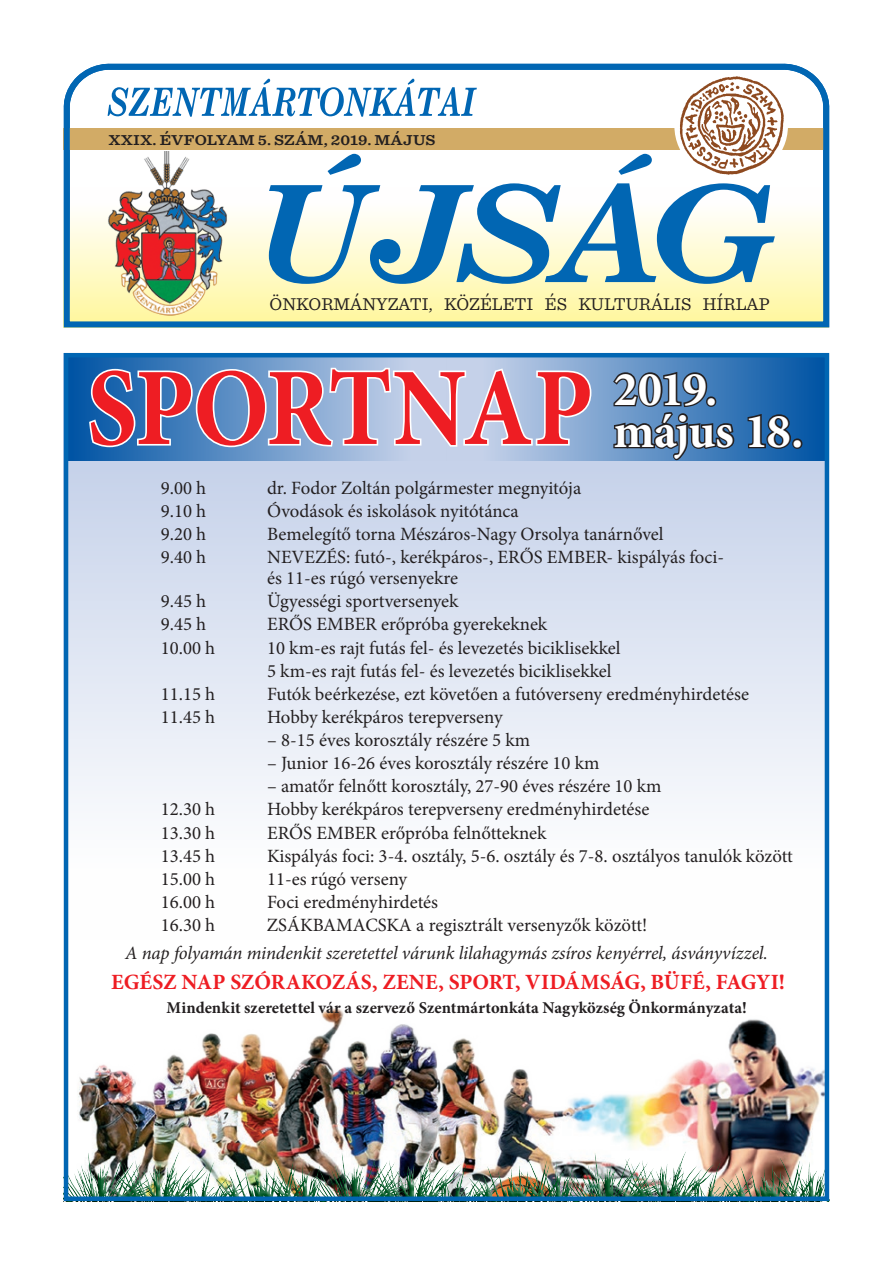
<style>
.page{position:relative;width:893px;height:1263px;background:#fff}
.page>*{position:absolute;margin:0;border:0;box-sizing:border-box;transform-origin:0 0}
.t1{font:700 110.4px "Minion Pro";letter-spacing:-.02em;color:#ee1d23;scale:.9 1}
.t2{font:700 48.75px "Minion Pro";letter-spacing:-.025em;color:#fff}
.t3{font:700 21.75px "Minion Pro";letter-spacing:-.005em;color:#ee1d23}
.t4{font:18.75px/21px "Minion Pro";color:#231f20}
.t5{font:italic 18.75px "Minion Pro";letter-spacing:-.005em;color:#231f20}
.t6{font:18px "Sentinel";color:#231f20}
.t7{font:700 16.5px "Minion Pro";color:#231f20}
.t8{font:600 15px "Sentinel";letter-spacing:.02em;color:#231f20;scale:1.11 1}
</style>
<div class="page">
<svg style="left:63px;top:63px;width:767px;height:265px"></svg>
<svg style="left:69px;top:460px;width:755px;height:345px;background:#dce3f1"></svg>
<div style="left:64px;top:353px;width:382px;height:107px;background:linear-gradient(to right,#0052a3,#d4dbef)"></div>
<div style="left:446px;top:353px;width:383px;height:107px;background:linear-gradient(to right,#d6dcef,#0053a3)"></div>
<img style="left:78px;top:1008px;width:746px;height:129px">
<img style="left:95px;top:1137px;width:223px;height:11px">
<div style="left:62px;top:1148px;width:262px;height:54px;background:#fff;opacity:.75"></div>
<div style="left:62px;top:1150px;width:262px;height:53px;background:#231f20;opacity:.75"></div>
<img style="left:318px;top:1137px;width:225px;height:11px">
<div style="left:315px;top:1148px;width:263px;height:54px;background:#fff;opacity:.75"></div>
<div style="left:315px;top:1150px;width:263px;height:53px;background:#231f20;opacity:.75"></div>
<img style="left:614px;top:1137px;width:196px;height:11px">
<div style="left:568px;top:1148px;width:262px;height:54px;background:#fff;opacity:.75"></div>
<div style="left:568px;top:1150px;width:262px;height:53px;background:#231f20;opacity:.75"></div>
<svg style="left:611px;top:370px;width:125px;height:92px;background:#46688e"></svg>
<svg style="left:746px;top:412px;width:46px;height:38px;background:#214871"></svg>
<div style="left:792px;top:438px;width:10px;height:11px;border:3px solid #231f20;border-radius:50%"></div>
<svg style="left:87px;top:366px;width:506px;height:83px"></svg>
<div style="left:64px;top:353px;width:765px;height:848px;border:4px solid #0166b3"></div>
<p class="t8" style="left:109px;top:129px;width:296px">XXIX. ÉVFOLYAM 5. SZÁM, 2019. MÁJUS</p>
<p class="t6" style="left:270px;top:291px;width:502px">ÖNKORMÁNYZATI, KÖZÉLETI ÉS KULTURÁLIS HÍRLAP</p>
<h1 class="t1" style="left:87px;top:331px;width:564px">SPORTNAP</h1>
<h2 class="t2" style="left:613px;top:355px;width:105px">2019.</h2>
<h2 class="t2" style="left:613px;top:397px;width:192px">május 18.</h2>
<p class="t4" style="left:161px;top:477px;width:47px">9.00 h</p>
<p class="t4" style="left:267px;top:477px;width:316px">dr. Fodor Zoltán polgármester megnyitója</p>
<p class="t4" style="left:161px;top:500px;width:47px">9.10 h</p>
<p class="t4" style="left:267px;top:500px;width:253px">Óvodások és iskolások nyitótánca</p>
<p class="t4" style="left:161px;top:524px;width:47px">9.20 h</p>
<p class="t4" style="left:267px;top:524px;width:398px">Bemelegítő torna Mészáros-Nagy Orsolya tanárnővel</p>
<p class="t4" style="left:161px;top:547px;width:47px">9.40 h</p>
<p class="t4" style="left:267px;top:547px;width:459px">NEVEZÉS: futó-, kerékpáros-, ERŐS EMBER- kispályás foci&shy;és 11-es rúgó versenyekre</p>
<p class="t4" style="left:161px;top:591px;width:47px">9.45 h</p>
<p class="t4" style="left:267px;top:591px;width:193px">Ügyességi sportversenyek</p>
<p class="t4" style="left:161px;top:614px;width:47px">9.45 h</p>
<p class="t4" style="left:267px;top:614px;width:282px">ERŐS EMBER erőpróba gyerekeknek</p>
<p class="t4" style="left:161px;top:637px;width:56px">10.00 h</p>
<p class="t4" style="left:267px;top:636px;width:355px;line-height:23.1px">10 km-es rajt futás fel- és levezetés biciklisekkel<br>5 km-es rajt futás fel- és levezetés biciklisekkel</p>
<p class="t4" style="left:161px;top:683px;width:56px">11.15 h</p>
<p class="t4" style="left:267px;top:683px;width:483px">Futók beérkezése, ezt követően a futóverseny eredményhirdetése</p>
<p class="t4" style="left:161px;top:706px;width:56px">11.45 h</p>
<p class="t4" style="left:267px;top:706px;width:237px">Hobby kerékpáros terepverseny</p>
<p class="t4" style="left:267px;top:730px;width:265px">– 8-15 éves korosztály részére 5 km</p>
<p class="t4" style="left:267px;top:753px;width:334px">– Junior 16-26 éves korosztály részére 10 km</p>
<p class="t4" style="left:267px;top:776px;width:396px">– amatőr felnőtt korosztály, 27-90 éves részére 10 km</p>
<p class="t4" style="left:161px;top:799px;width:56px">12.30 h</p>
<p class="t4" style="left:267px;top:799px;width:384px">Hobby kerékpáros terepverseny eredményhirdetése</p>
<p class="t4" style="left:161px;top:822px;width:56px">13.30 h</p>
<p class="t4" style="left:267px;top:822px;width:281px">ERŐS EMBER erőpróba felnőtteknek</p>
<p class="t4" style="left:161px;top:845px;width:56px">13.45 h</p>
<p class="t4" style="left:267px;top:845px;width:527px">Kispályás foci: 3-4. osztály, 5-6. osztály és 7-8. osztályos tanulók között</p>
<p class="t4" style="left:161px;top:868px;width:56px">15.00 h</p>
<p class="t4" style="left:267px;top:868px;width:142px">11-es rúgó verseny</p>
<p class="t4" style="left:161px;top:891px;width:56px">16.00 h</p>
<p class="t4" style="left:267px;top:891px;width:173px">Foci eredményhirdetés</p>
<p class="t4" style="left:161px;top:914px;width:56px">16.30 h</p>
<p class="t4" style="left:267px;top:914px;width:382px">ZSÁKBAMACSKA a regisztrált versenyzők között!</p>
<p class="t3" style="left:111px;top:966px;width:675px">EGÉSZ NAP SZÓRAKOZÁS, ZENE, SPORT, VIDÁMSÁG, BÜFÉ, FAGYI!</p>
<p class="t7" style="left:167px;top:996px;width:582px">Mindenkit szeretettel vár a szervező Szentmártonkáta Nagyközség Önkormányzata!</p>
<p class="t5" style="left:125px;top:940px;width:644px">A nap folyamán mindenkit szeretettel várunk lilahagymás zsíros kenyérrel, ásványvízzel.</p>
</div>
